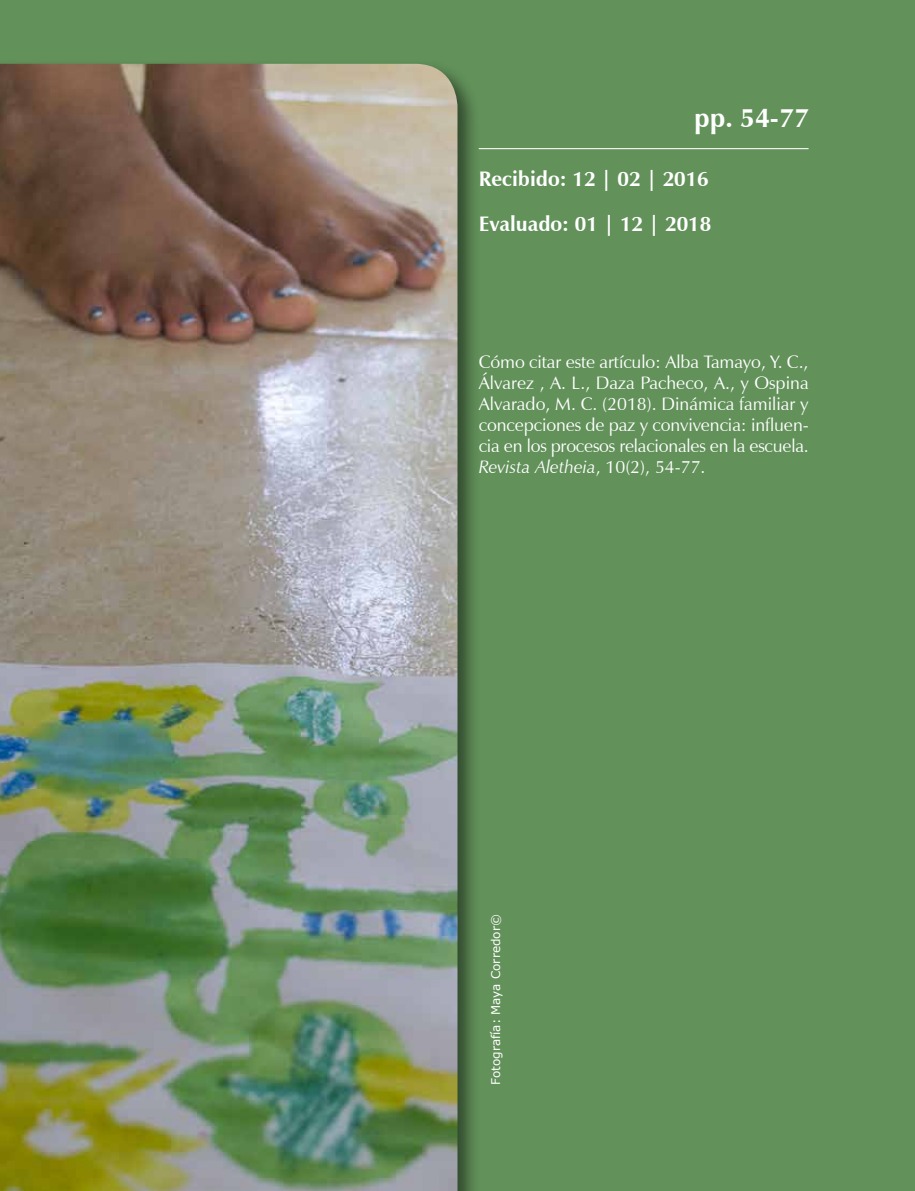
<style>
.page{position:relative;width:915px;height:1191px;background:#fff}
.page>*{position:absolute;margin:0;border:0;box-sizing:border-box;transform-origin:0 0}
.t1{font:700 27px "Zapf Humanist 601 BT";color:#fff}
.t2{font:700 21px/45.3px "Zapf Humanist 601 BT";color:#fff}
.t3{font:18px/21px "Zapf Humanist 601 BT";letter-spacing:-.01em;color:#fff;text-align:justify}
.t4{font:12px "Verdana";color:#fff}
.s1{font-style:italic}
</style>
<div class="page">
<hr style="left:914px;top:0;width:1px;height:1191px;background:#62915a">
<div style="left:0;top:0;width:914px;height:1191px;background:#62915a"></div>
<hr style="left:478px;top:148px;width:330px;height:1px;background:#fff">
<div style="left:0;top:58px;width:480px;height:1133px;background:#000;opacity:.5"></div>
<img style="left:0;top:64px;width:457px;height:1127px">
<h1 class="t1" style="left:694px;top:101px;width:116px">pp. 54-77</h1>
<p class="t2" style="left:478px;top:156px;width:234px">Recibido: 12 | 02 | 2016<br>Evaluado: 01 | 12 | 2018</p>
<p class="t3" style="left:478px;top:351px;width:331px">Cómo citar este artículo: Alba Tamayo, Y. C., Álvarez , A. L., Daza Pacheco, A., y Ospina Alvarado, M. C. (2018). Dinámica familiar y concepciones de paz y convivencia: influen&shy;cia en los procesos relacionales en la escuela.<br><span class="s1">Revista Aletheia</span>, 10(2), 54-77.</p>
<p class="t4" style="left:487px;top:1084px;width:172px;rotate:-90deg">Fotografía: Maya Corredor©</p>
</div>
